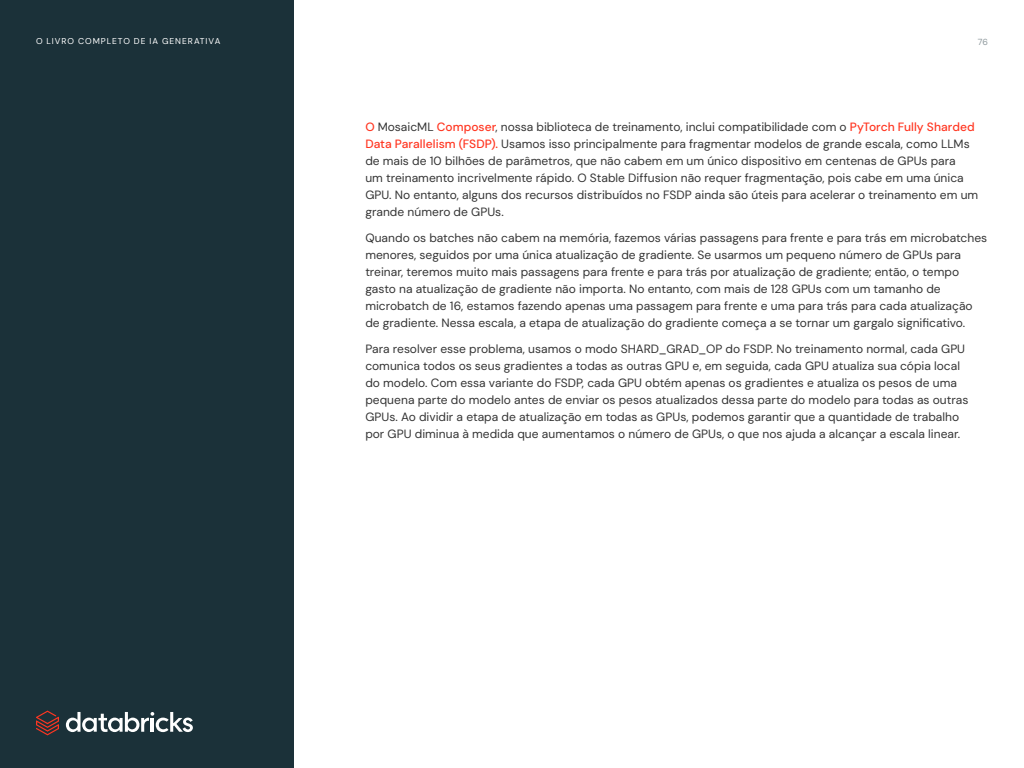
<style>
.page{position:relative;width:1024px;height:768px;background:#fff}
.page>*{position:absolute;margin:0;border:0;box-sizing:border-box;transform-origin:0 0}
.paragraph____body{font:12px/17px "DM Sans";color:#333}
.t1{font:8.8px "DM Sans";color:#8d989c}
.t2{font:8.5px "DM Sans";letter-spacing:.11em;color:#fff}
.s1{font-weight:500;color:#ff3621}
</style>
<div class="page">
<div style="left:0;top:0;width:293px;height:768px;background:#1b3139"></div>
<svg style="left:36px;top:711px;width:23px;height:24px"></svg>
<svg style="left:66px;top:712px;width:127px;height:20px"></svg>
<p class="t2" style="left:36px;top:36px;width:186px">O LIVRO COMPLETO DE IA GENERATIVA</p>
<p class="t1" style="left:978px;top:36px;width:12px">76</p>
<p class="paragraph____body" style="left:365px;top:118px;width:614px"><span class="s1">O</span> MosaicML <span class="s1">Composer</span>, nossa biblioteca de treinamento, inclui compatibilidade com o <span class="s1">PyTorch Fully Sharded Data Parallelism (FSDP).</span> Usamos isso principalmente para fragmentar modelos de grande escala, como LLMs de mais de 10 bilhões de parâmetros, que não cabem em um único dispositivo em centenas de GPUs para<br>um treinamento incrivelmente rápido. O Stable Diffusion não requer fragmentação, pois cabe em uma única GPU. No entanto, alguns dos recursos distribuídos no FSDP ainda são úteis para acelerar o treinamento em um grande número de GPUs.</p>
<p class="paragraph____body" style="left:365px;top:229px;width:623px">Quando os batches não cabem na memória, fazemos várias passagens para frente e para trás em microbatches menores, seguidos por uma única atualização de gradiente. Se usarmos um pequeno número de GPUs para treinar, teremos muito mais passagens para frente e para trás por atualização de gradiente; então, o tempo gasto na atualização de gradiente não importa. No entanto, com mais de 128 GPUs com um tamanho de microbatch de 16, estamos fazendo apenas uma passagem para frente e uma para trás para cada atualização de gradiente. Nessa escala, a etapa de atualização do gradiente começa a se tornar um gargalo significativo.</p>
<p class="paragraph____body" style="left:365px;top:340px;width:605px">Para resolver esse problema, usamos o modo SHARD_GRAD_OP do FSDP. No treinamento normal, cada GPU comunica todos os seus gradientes a todas as outras GPU e, em seguida, cada GPU atualiza sua cópia local do modelo. Com essa variante do FSDP, cada GPU obtém apenas os gradientes e atualiza os pesos de uma pequena parte do modelo antes de enviar os pesos atualizados dessa parte do modelo para todas as outras GPUs. Ao dividir a etapa de atualização em todas as GPUs, podemos garantir que a quantidade de trabalho por GPU diminua à medida que aumentamos o número de GPUs, o que nos ajuda a alcançar a escala linear.</p>
</div>
